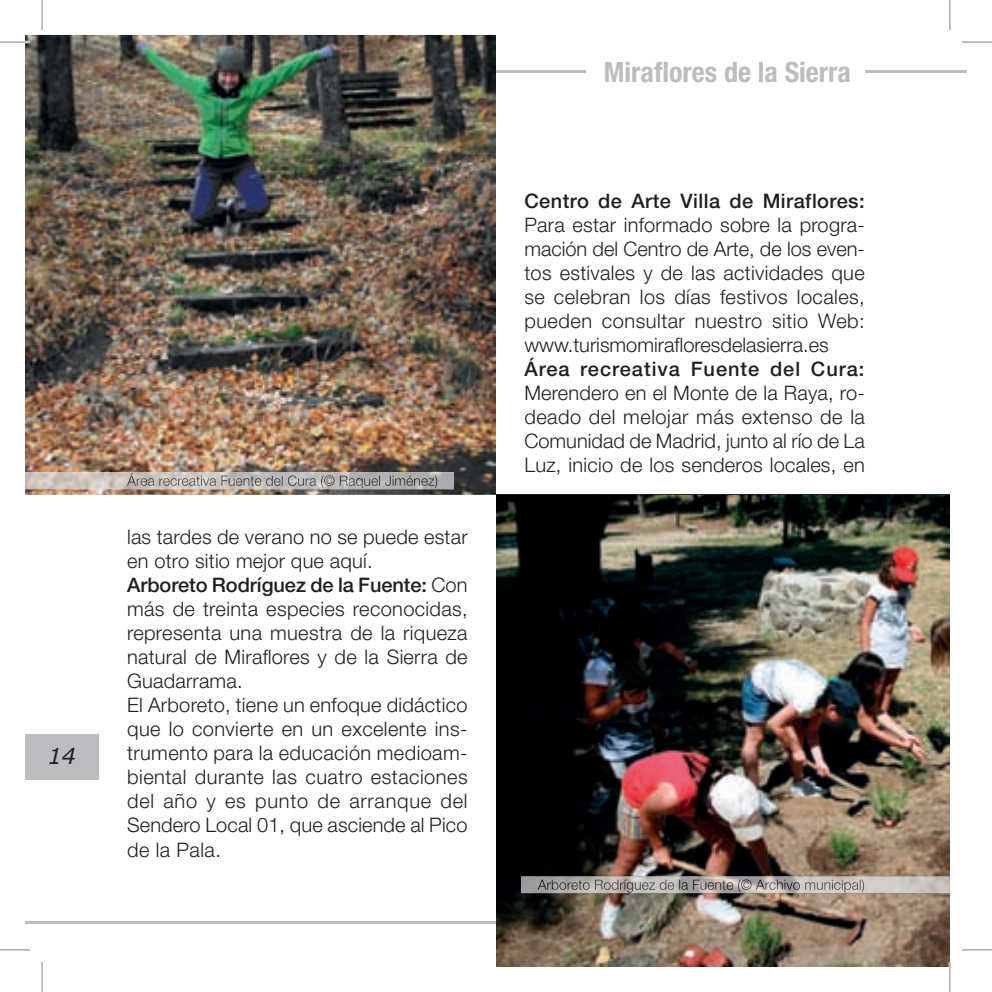
<style>
.page{position:relative;width:992px;height:992px;background:#fff}
.page>*{position:absolute;margin:0;border:0;box-sizing:border-box;transform-origin:0 0}
.t1{font:700 condensed 28px "Helvetica Neue LT Std";color:#bcbdc0}
.t2{font:italic 22px "Verdana";color:#231f20}
.t3{font:300 20px/24px "Helvetica Neue LT Std";letter-spacing:.015em;color:#231f20;text-align:justify}
.t4{font:500 20px "Helvetica Neue LT Std";letter-spacing:.03em;color:#231f20}
.t5{font:500 20px "Helvetica Neue LT Std";letter-spacing:.05em;color:#231f20}
.s1{font-weight:500}
</style>
<div class="page">
<hr style="left:25px;top:70px;width:924px;height:2px;background:#bcbdc0">
<hr style="left:25px;top:921px;width:924px;height:2px;background:#bcbdc0">
<svg style="left:949px;top:70px;width:17px;height:2px"></svg>
<div style="left:25px;top:734px;width:74px;height:45px;background:#bcbdc0"></div>
<div style="left:586px;top:62px;width:278px;height:48px;background:#fff"></div>
<img style="left:25px;top:35px;width:471px;height:459px">
<img style="left:496px;top:494px;width:453px;height:472px">
<img style="left:25px;top:472px;width:429px;height:17px">
<img style="left:127px;top:472px;width:310px;height:16px">
<img style="left:520px;top:875px;width:429px;height:17px">
<img style="left:537px;top:879px;width:326px;height:13px">
<hr style="left:0;top:41px;width:30px;height:2px;background:#fff">
<hr style="left:948px;top:961px;width:2px;height:30px;background:#fff">
<hr style="left:949px;top:0;width:1px;height:30px;background:#000">
<hr style="left:42px;top:0;width:1px;height:30px;background:#000">
<hr style="left:961px;top:42px;width:30px;height:1px;background:#000">
<hr style="left:0;top:42px;width:30px;height:1px;background:#000">
<hr style="left:961px;top:949px;width:30px;height:1px;background:#000">
<hr style="left:0;top:949px;width:30px;height:1px;background:#000">
<hr style="left:949px;top:961px;width:1px;height:30px;background:#000">
<hr style="left:42px;top:961px;width:1px;height:30px;background:#000">
<p class="t2" style="left:48px;top:742px;width:29px">14</p>
<p class="t3" style="left:127px;top:524px;width:342px;text-align:left">las tardes de verano no se puede estar en otro sitio mejor que aquí.<br><span class="s1">Arboreto Rodríguez de la Fuente:</span> Con más de treinta especies reconocidas, representa una muestra de la riqueza natural de Miraflores y de la Sierra de<br>Guadarrama.<br>El Arboreto, tiene un enfoque didáctico que lo convierte en un excelente ins&shy;trumento para la educación medioam&shy;biental durante las cuatro estaciones del año y es punto de arranque del<br>Sendero Local 01, que asciende al Pico de la Pala.</p>
<h1 class="t1" style="left:603px;top:55px;width:249px">Miraflores de la Sierra</h1>
<p class="t4" style="left:524px;top:189px;width:342px">Centro de Arte Villa de Miraflores:</p>
<p class="t3" style="left:524px;top:212px;width:342px">Para estar informado sobre la progra&shy;mación del Centro de Arte, de los even&shy;tos estivales y de las actividades que se celebran los días festivos locales, pueden consultar nuestro sitio Web: www.turismomirafloresdelasierra.es</p>
<p class="t5" style="left:524px;top:357px;width:341px">Área recreativa Fuente del Cura:</p>
<p class="t3" style="left:524px;top:380px;width:342px">Merendero en el Monte de la Raya, ro&shy;deado del melojar más extenso de la Comunidad de Madrid, junto al río de La Luz, inicio de los senderos locales, en</p>
</div>
